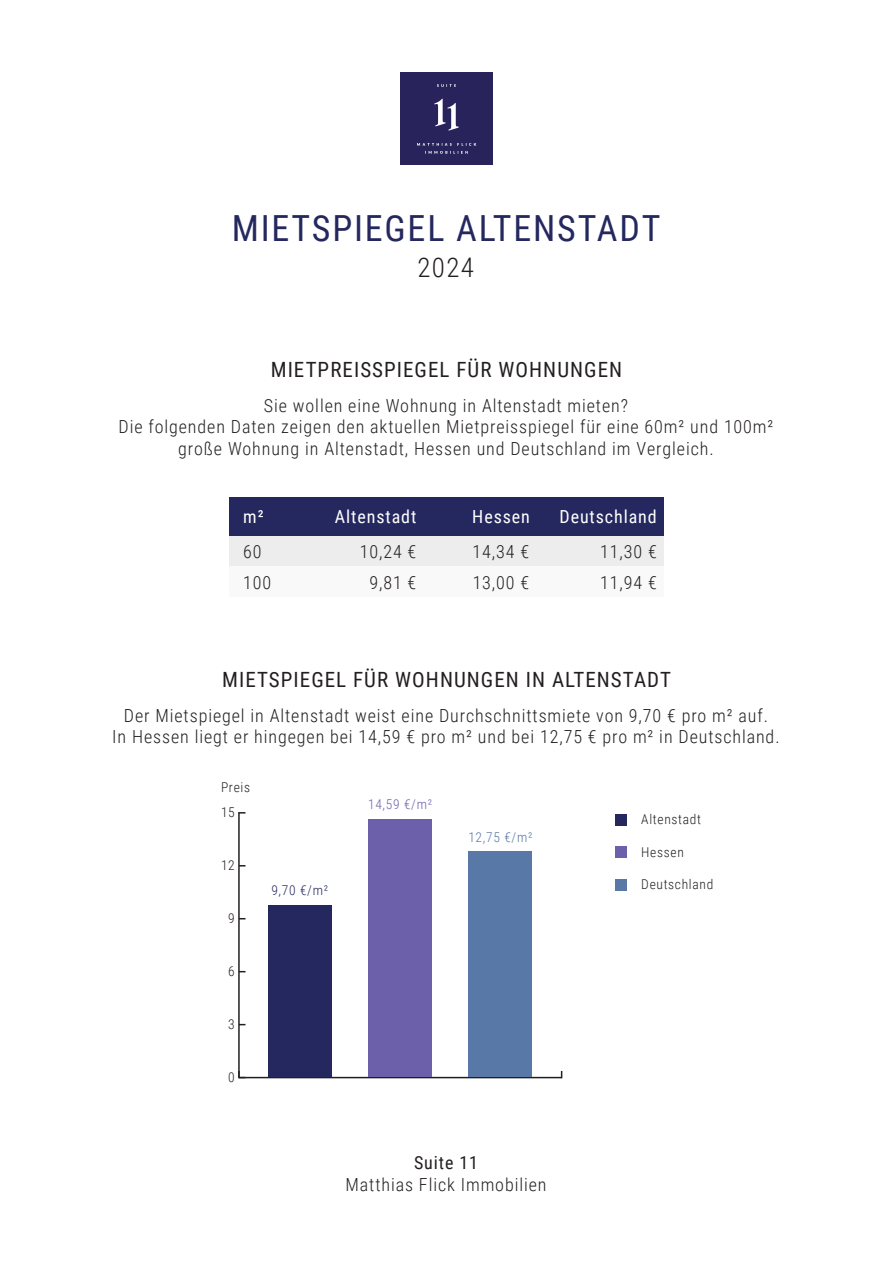
<style>
.page{position:relative;width:893px;height:1263px;background:#fff}
.page>*{position:absolute;margin:0;border:0;box-sizing:border-box;transform-origin:0 0}
.t1{font:36px "Roboto Condensed";letter-spacing:.05em;color:#24285f}
.t2{font:300 27px "Roboto Condensed";color:#231f20}
.t3{font:21px "Roboto Condensed";letter-spacing:.05em;color:#231f20}
.t4{font:300 18px/21.6px "Roboto Condensed";letter-spacing:.05em;color:#231f20}
.t5{font:18px "Roboto Condensed";letter-spacing:.05em;color:#fff}
.t6{font:18px "Roboto Condensed";letter-spacing:.05em;color:#231f20}
.t7{font:300 13.5px "Roboto Condensed";letter-spacing:.05em;color:#231f20}
.t8{font:300 13.5px "Roboto Condensed";color:#5878a7}
.t9{font:300 13.5px "Roboto Condensed";color:#6c60aa}
.t10{font:300 13.5px "Roboto Condensed";color:#24285f}
</style>
<div class="page">
<div style="left:401px;top:73px;width:91px;height:91px;background:#29235c"></div>
<div style="left:229px;top:497px;width:435px;height:39px;background:#24285f"></div>
<div style="left:229px;top:536px;width:435px;height:31px;background:#ecedec"></div>
<div style="left:229px;top:567px;width:435px;height:30px;background:#f9f9f9"></div>
<hr style="left:238px;top:1077px;width:324px;height:1px;background:#231f20">
<hr style="left:238px;top:813px;width:2px;height:264px;background:#231f20">
<svg style="left:238px;top:1071px;width:7px;height:7px"></svg>
<div style="left:469px;top:852px;width:63px;height:225px;background:#5878a7"></div>
<div style="left:369px;top:819px;width:63px;height:258px;background:#6c60aa"></div>
<div style="left:269px;top:905px;width:63px;height:172px;background:#24285f"></div>
<div style="left:615px;top:814px;width:11px;height:12px;background:#24285f"></div>
<div style="left:615px;top:846px;width:11px;height:12px;background:#6c60aa"></div>
<div style="left:615px;top:879px;width:11px;height:11px;background:#5878a7"></div>
<h1 class="t1" style="left:232px;top:203px;width:430px">MIETSPIEGEL ALTENSTADT</h1>
<h2 class="t2" style="left:417px;top:248px;width:58px">2024</h2>
<p class="t3" style="left:271px;top:355px;width:353px">MIETPREISSPIEGEL FÜR WOHNUNGEN</p>
<p class="t4" style="left:119px;top:394px;width:656px;text-align:center">Sie wollen eine Wohnung in Altenstadt mieten?<br>Die folgenden Daten zeigen den aktuellen Mietpreisspiegel für eine 60m² und 100m² große Wohnung in Altenstadt, Hessen und Deutschland im Vergleich.</p>
<p class="t5" style="left:243px;top:504px;width:22px">m²</p>
<p class="t4" style="left:243px;top:536px;width:30px;line-height:30.8px">60<br>100</p>
<p class="t5" style="left:335px;top:504px;width:83px">Altenstadt</p>
<p class="t5" style="left:472px;top:504px;width:59px">Hessen</p>
<p class="t5" style="left:559px;top:504px;width:99px">Deutschland</p>
<p class="t4" style="left:360px;top:536px;width:58px;line-height:30.9px;text-align:center">10,24 €<br>9,81 €</p>
<p class="t4" style="left:473px;top:536px;width:58px;line-height:30.6px">14,34 €<br>13,00 €</p>
<p class="t4" style="left:600px;top:536px;width:58px;line-height:30.6px">11,30 €<br>11,94 €</p>
<p class="t3" style="left:222px;top:665px;width:450px">MIETSPIEGEL FÜR WOHNUNGEN IN ALTENSTADT</p>
<p class="t4" style="left:112px;top:704px;width:669px;text-align:center">Der Mietspiegel in Altenstadt weist eine Durchschnittsmiete von 9,70 € pro m² auf.<br>In Hessen liegt er hingegen bei 14,59 € pro m² und bei 12,75 € pro m² in Deutschland.</p>
<p class="t7" style="left:221px;top:777px;width:31px">Preis</p>
<p class="t7" style="left:221px;top:803px;width:15px">15</p>
<p class="t7" style="left:221px;top:856px;width:15px">12</p>
<p class="t7" style="left:228px;top:909px;width:8px">9</p>
<p class="t7" style="left:228px;top:962px;width:8px">6</p>
<p class="t7" style="left:228px;top:1015px;width:8px">3</p>
<p class="t7" style="left:228px;top:1068px;width:8px">0</p>
<p class="t10" style="left:271px;top:881px;width:58px">9,70 €/m²</p>
<p class="t9" style="left:368px;top:795px;width:65px">14,59 €/m²</p>
<p class="t8" style="left:468px;top:827px;width:65px">12,75 €/m²</p>
<p class="t6" style="left:414px;top:1150px;width:66px">Suite 11</p>
<p class="t4" style="left:345px;top:1173px;width:203px">Matthias Flick Immobilien</p>
<p class="t7" style="left:641px;top:810px;width:61px">Altenstadt</p>
<p class="t7" style="left:641px;top:842px;width:44px">Hessen</p>
<p class="t7" style="left:641px;top:875px;width:73px">Deutschland</p>
</div>
